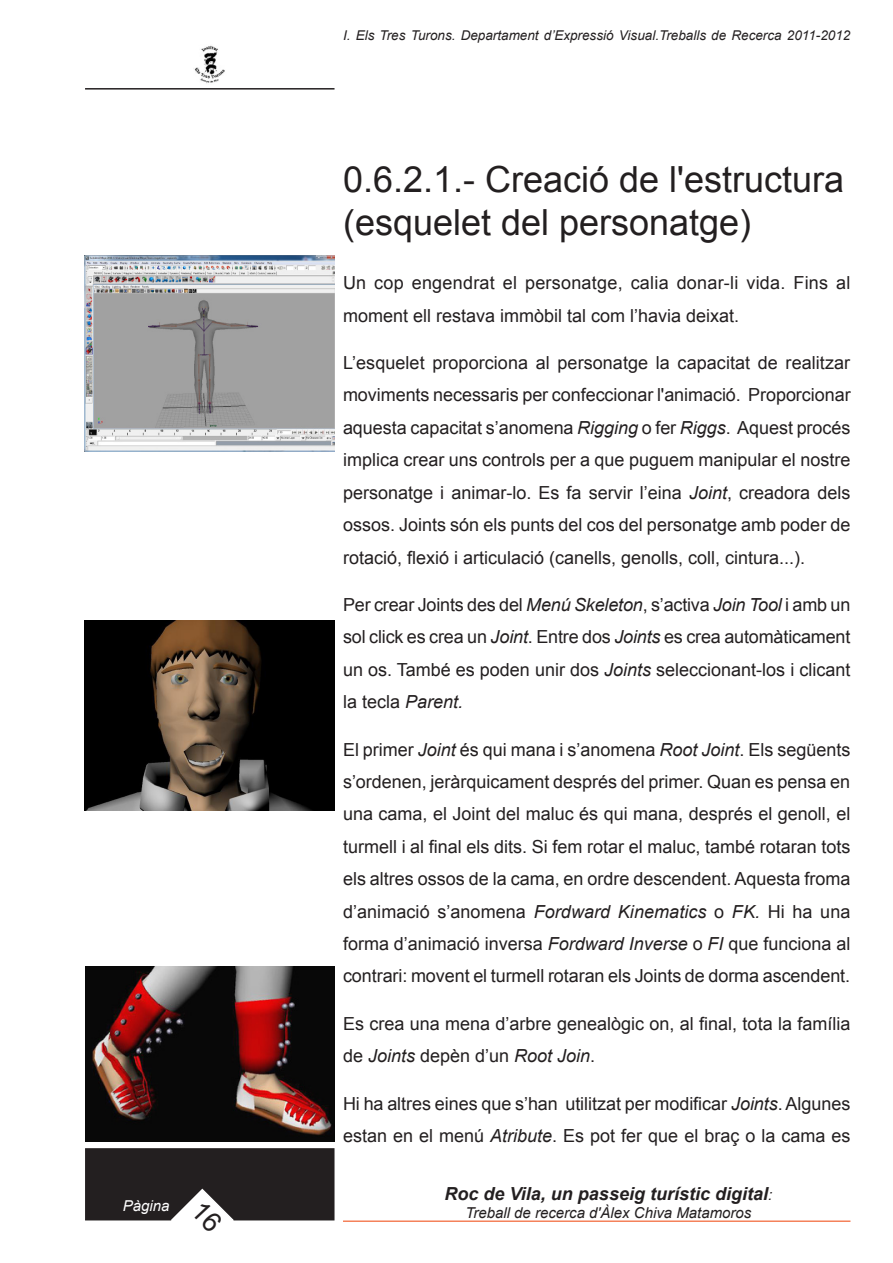
<style>
.page{position:relative;width:893px;height:1263px;background:#fff}
.page>*{position:absolute;margin:0;border:0;box-sizing:border-box;transform-origin:0 0}
.t1{font:36px/43.2px "Arial";color:#231f20}
.t2{font:18px/32.4px "Arial";color:#231f20}
.t3{font:italic 700 18px "Arial";color:#231f20}
.t4{font:italic 15px "Arial";color:#231f20}
.t5{font:italic 15px "Arial";color:#fff}
.t6{font:italic 13.5px "Arial";color:#231f20}
.s1{font-style:italic}
.s2{font-weight:400;font-size:15px}
</style>
<div class="page">
<div style="left:86px;top:1149px;width:248px;height:71px;background:#231f20"></div>
<div style="left:85px;top:1148px;width:249px;height:72px;border:2px solid #231f20"></div>
<hr style="left:343px;top:1220px;width:507px;height:2px;background:#f4815a">
<img style="left:194px;top:45px;width:31px;height:38px">
<hr style="left:85px;top:88px;width:250px;height:2px;background:#231f20">
<img style="left:85px;top:966px;width:249px;height:176px">
<img style="left:85px;top:621px;width:249px;height:190px">
<img style="left:85px;top:255px;width:249px;height:196px">
<svg style="left:170px;top:1188px;width:65px;height:33px"></svg>
<p class="t5" style="left:123px;top:1196px;width:48px">Pàgina</p>
<p class="t6" style="left:343px;top:27px;width:509px">I. Els Tres Turons. Departament d’Expressió Visual.Treballs de Recerca 2011-2012</p>
<p class="t1" style="left:343px;top:158px;width:503px">0.6.2.1.- Creació de l'estructura (esquelet del personatge)</p>
<p class="t2" style="left:343px;top:267px;width:509px">Un cop engendrat el personatge, calia donar-li vida. Fins al moment ell restava immòbil tal com l’havia deixat.</p>
<p class="t2" style="left:343px;top:347px;width:509px;text-align:justify">L’esquelet proporciona al personatge la capacitat de realitzar moviments necessaris per confeccionar l'animació. Proporcionar aquesta capacitat s’anomena <span class="s1">Rigging</span> o fer <span class="s1">Riggs</span>. Aquest procés implica crear uns controls per a que puguem manipular el nostre personatge i animar-lo. Es fa servir l’eina <span class="s1">Joint</span>, creadora dels ossos. Joints són els punts del cos del personatge amb poder de rotació, flexió i articulació (canells, genolls, coll, cintura...).</p>
<p class="t2" style="left:343px;top:589px;width:509px;text-align:justify">Per crear Joints des del <span class="s1">Menú Skeleton</span>, s’activa <span class="s1">Join Tool</span> i amb un sol click es crea un <span class="s1">Joint</span>. Entre dos <span class="s1">Joints</span> es crea automàticament un os. També es poden unir dos <span class="s1">Joints</span> seleccionant-los i clicant la tecla <span class="s1">Parent.</span></p>
<p class="t2" style="left:343px;top:733px;width:509px;text-align:justify">El primer <span class="s1">Joint</span> és qui mana i s’anomena <span class="s1">Root Joint</span>. Els següents s’ordenen, jeràrquicament després del primer. Quan es pensa en una cama, el Joint del maluc és qui mana, després el genoll, el turmell i al final els dits. Si fem rotar el maluc, també rotaran tots els altres ossos de la cama, en ordre descendent. Aquesta froma d’animació s’anomena <span class="s1">Fordward Kinematics</span> o <span class="s1">FK.</span> Hi ha una forma d’animació inversa <span class="s1">Fordward Inverse</span> o <span class="s1">FI</span> que funciona al contrari: movent el turmell rotaran els Joints de dorma ascendent.</p>
<p class="t2" style="left:343px;top:1007px;width:509px">Es crea una mena d’arbre genealògic on, al final, tota la família de <span class="s1">Joints</span> depèn d’un <span class="s1">Root Join</span>.</p>
<p class="t2" style="left:343px;top:1087px;width:509px">Hi ha altres eines que s’han utilitzat per modificar <span class="s1">Joints</span>. Algunes estan en el menú <span class="s1">Atribute</span>. Es pot fer que el braç o la cama es</p>
<p class="t3" style="left:445px;top:1181px;width:329px">Roc de Vila, un passeig turístic digital<span class="s2">:</span></p>
<p class="t4" style="left:465px;top:1203px;width:288px">Treball de recerca d'Àlex Chiva Matamoros</p>
</div>
